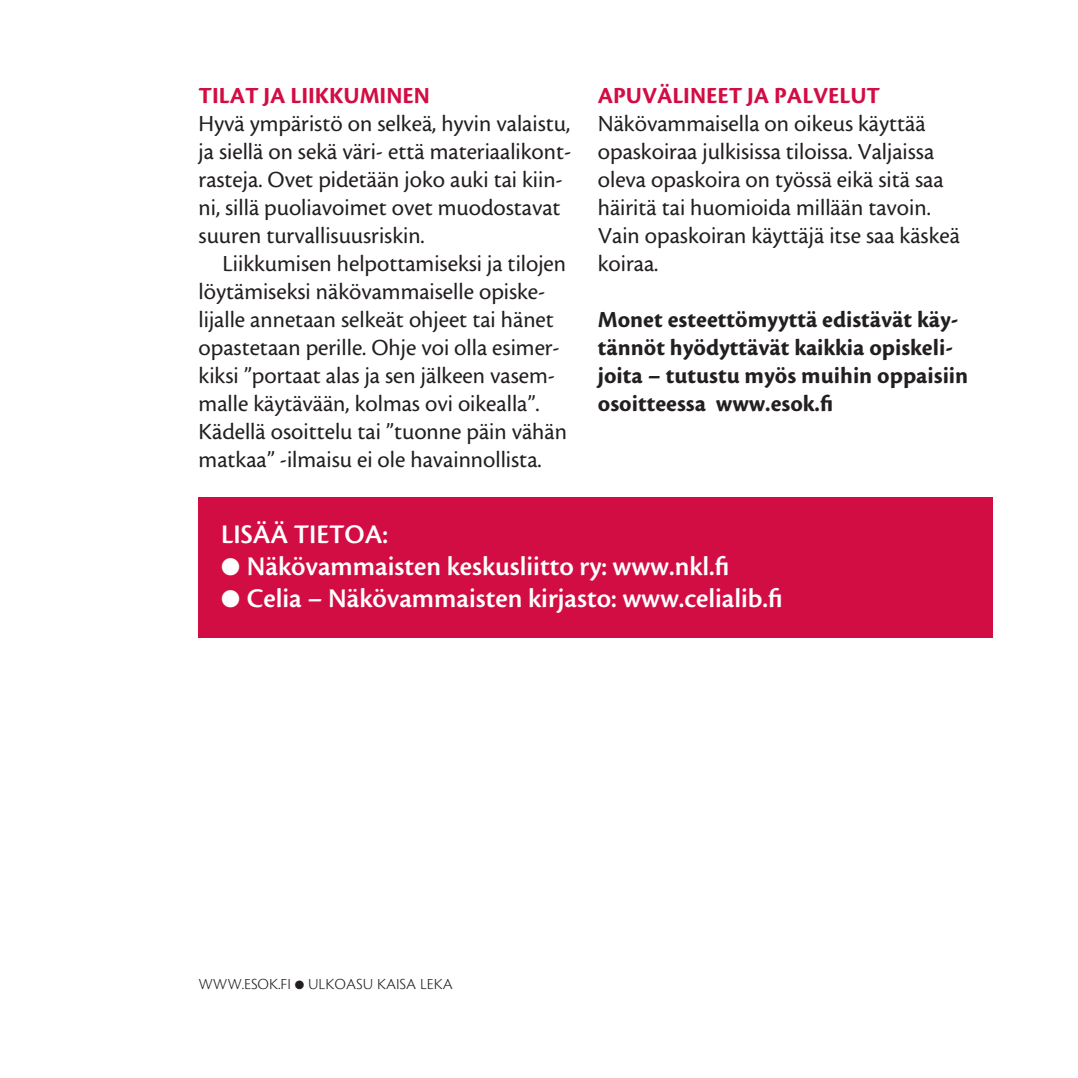
<style>
.page{position:relative;width:1078px;height:1078px;background:#fff}
.page>*{position:absolute;margin:0;border:0;box-sizing:border-box;transform-origin:0 0}
.t1{font:28px "Cronos MM 574 14";color:#fff}
.t2{font:24px/28px "Cronos MM 408 12";color:#231f20}
.t3{font:24px/28px "Cronos MM 700 12";color:#231f20}
.t4{font:24px "Cronos MM 700 12";color:#d20d44}
.t5{font:16px "Cronos MM 250 8";color:#231f20}
</style>
<div class="page">
<div style="left:198px;top:497px;width:794px;height:140px;background:#d20d44"></div>
<p class="t4" style="left:198px;top:83px;width:233px">TILAT JA LIIKKUMINEN</p>
<p class="t2" style="left:198px;top:110px;width:374px">Hyvä ympäristö on selkeä, hyvin valaistu, ja siellä on sekä väri- että materiaalikont&shy;rasteja. Ovet pidetään joko auki tai kiin&shy;ni, sillä puoliavoimet ovet muodostavat suuren turvallisuusriskin.</p>
<p class="t2" style="left:198px;top:250px;width:370px;text-indent:24px">Liikkumisen helpottamiseksi ja tilojen löytämiseksi näkövammaiselle opiske&shy;lijalle annetaan selkeät ohjeet tai hänet opastetaan perille. Ohje voi olla esimer&shy;kiksi ”portaat alas ja sen jälkeen vasem&shy;malle käytävään, kolmas ovi oikealla”.<br>Kädellä osoittelu tai ”tuonne päin vähän matkaa” -ilmaisu ei ole havainnollista.</p>
<p class="t4" style="left:597px;top:83px;width:283px">APUVÄLINEET JA PALVELUT</p>
<p class="t2" style="left:597px;top:110px;width:363px">Näkövammaisella on oikeus käyttää opaskoiraa julkisissa tiloissa. Valjaissa oleva opaskoira on työssä eikä sitä saa häiritä tai huomioida millään tavoin.<br>Vain opaskoiran käyttäjä itse saa käskeä koiraa.</p>
<p class="t3" style="left:597px;top:306px;width:372px">Monet esteettömyyttä edistävät käy&shy;tännöt hyödyttävät kaikkia opiskeli&shy;joita – tutustu myös muihin oppaisiin osoitteessa www.esok.fi</p>
<p class="t1" style="left:221px;top:520px;width:168px">LISÄÄ TIETOA:</p>
<p class="t1" style="left:221px;top:552px;width:509px">● Näkövammaisten keskusliitto ry: www.nkl.fi</p>
<p class="t1" style="left:221px;top:584px;width:562px">● Celia – Näkövammaisten kirjasto: www.celialib.fi</p>
<p class="t5" style="left:198px;top:975px;width:256px">WWW.ESOK.FI ● ULKOASU KAISA LEKA</p>
</div>
